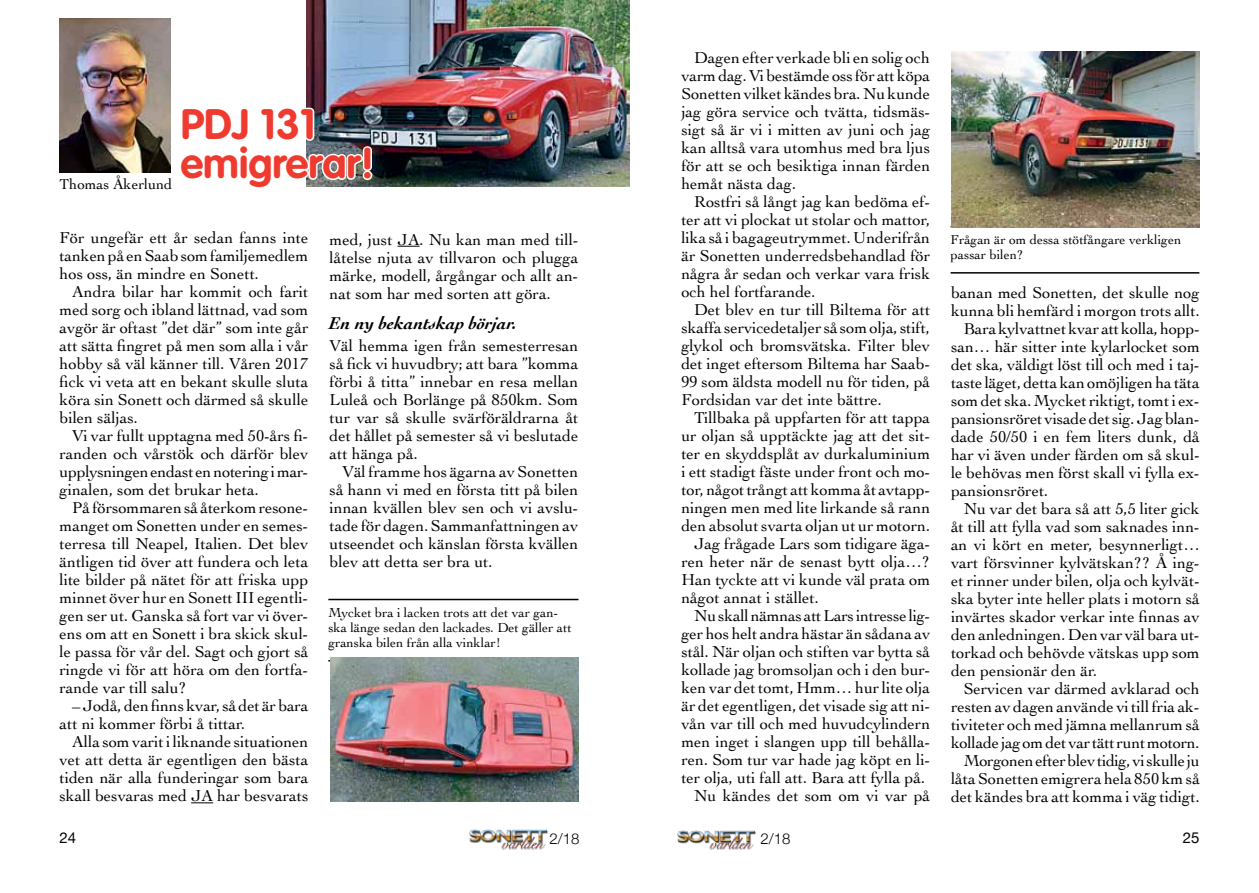
<style>
.page{position:relative;width:1259px;height:893px;background:#fff}
.page>*{position:absolute;margin:0;border:0;box-sizing:border-box;transform-origin:0 0}
.t1{font:700 42px/39px "VAG Rounded";color:#ef3b2f}
.t2{font:italic 700 18px "Cochin";color:#000}
.t3{font:16.5px/18px "Cochin";color:#000;text-align:justify}
.t4{font:16.5px "Cochin";letter-spacing:-.02em;color:#000}
.t5{font:15px "Cochin";color:#000}
.t6{font:300 15px "Helvetica Neue";color:#000}
.t7{font:15px "Helvetica Neue";color:#000}
.t8{font:13.5px/15px "Cochin";color:#000}
</style>
<div class="page">
<img style="left:469px;top:830px;width:78px;height:20px">
<img style="left:677px;top:830px;width:78px;height:20px">
<hr style="left:328px;top:599px;width:250px;height:1px;background:#000">
<hr style="left:328px;top:660px;width:250px;height:1px;background:#000">
<svg style="left:191px;top:802px;width:22px;height:1px"></svg>
<svg style="left:397px;top:246px;width:22px;height:1px"></svg>
<img style="left:307px;top:0;width:323px;height:186px">
<img style="left:60px;top:18px;width:111px;height:155px">
<img style="left:306px;top:106px;width:68px;height:81px">
<img style="left:330px;top:657px;width:248px;height:144px">
<hr style="left:950px;top:226px;width:249px;height:1px;background:#000">
<hr style="left:950px;top:272px;width:249px;height:2px;background:#000">
<img style="left:951px;top:51px;width:248px;height:177px">
<p class="t5" style="left:60px;top:174px;width:114px">Thomas Åkerlund</p>
<h1 class="t1" style="left:181px;top:104px;width:195px">PDJ 131 emigrerar!</h1>
<p class="t3" style="left:60px;top:228px;width:250px">För ungefär ett år sedan fanns inte tanken på en Saab som familjemedlem hos oss, än mindre en Sonett.</p>
<p class="t3" style="left:60px;top:282px;width:250px;text-indent:13px">Andra bilar har kommit och farit med sorg och ibland lättnad, vad som avgör är oftast ”det där” som inte går att sätta fingret på men som alla i vår hobby så väl känner till. Våren 2017 fick vi veta att en bekant skulle sluta köra sin Sonett och därmed så skulle bilen säljas.</p>
<p class="t3" style="left:60px;top:426px;width:250px;text-indent:13px">Vi var fullt upptagna med 50-års fi&shy;randen och vårstök och därför blev upplysningen endast en notering i mar&shy;ginalen, som det brukar heta.</p>
<p class="t3" style="left:60px;top:498px;width:250px;text-indent:13px">På försommaren så återkom resone&shy;manget om Sonetten under en semes&shy;terresa till Neapel, Italien. Det blev äntligen tid över att fundera och leta lite bilder på nätet för att friska upp minnet över hur en Sonett III egentli&shy;gen ser ut. Ganska så fort var vi över&shy;ens om att en Sonett i bra skick skul&shy;le passa för vår del. Sagt och gjort så ringde vi för att höra om den fortfa&shy;rande var till salu?</p>
<p class="t3" style="left:60px;top:696px;width:250px;text-indent:13px">– Jodå, den finns kvar, så det är bara att ni kommer förbi å tittar.</p>
<p class="t3" style="left:60px;top:732px;width:250px;text-indent:13px">Alla som varit i liknande situationen vet att detta är egentligen den bästa tiden när alla funderingar som bara skall besvaras med JA har besvarats</p>
<p class="t3" style="left:330px;top:229px;width:250px">med, just JA. Nu kan man med til - låtelse njuta av tillvaron och plugga märke, modell, årgångar och allt an&shy;nat som har med sorten att göra.</p>
<p class="t2" style="left:330px;top:311px;width:189px">En ny bekantskap börjar.</p>
<p class="t3" style="left:330px;top:336px;width:250px">Väl hemma igen från semesterresan så fick vi huvudbry; att bara ”komma förbi å titta” innebar en resa mellan Luleå och Borlänge på 850km. Som tur var så skulle svärföräldrarna åt det hållet på semester så vi beslutade att hänga på.</p>
<p class="t3" style="left:330px;top:462px;width:250px;text-indent:13px">Väl framme hos ägarna av Sonetten så hann vi med en första titt på bilen innan kvällen blev sen och vi avslu&shy;tade för dagen. Sammanfattningen av utseendet och känslan första kvällen blev att detta ser bra ut.</p>
<p class="t8" style="left:328px;top:605px;width:245px">Mycket bra i lacken trots att det var gan&shy;ska länge sedan den lackades. Det gäller att granska bilen från alla vinklar!</p>
<p class="t3" style="left:681px;top:48px;width:250px;text-indent:13px">Dagen efter verkade bli en solig och varm dag. Vi bestämde oss för att köpa Sonetten vilket kändes bra. Nu kunde jag göra service och tvätta, tidsmäs&shy;sigt så är vi i mitten av juni och jag kan alltså vara utomhus med bra ljus för att se och besiktiga innan färden hemåt nästa dag.</p>
<p class="t3" style="left:681px;top:192px;width:250px;text-indent:13px">Rostfri så långt jag kan bedöma ef&shy;ter att vi plockat ut stolar och mattor, lika så i bagageutrymmet. Underifrån är Sonetten underredsbehandlad för några år sedan och verkar vara frisk och hel fortfarande.</p>
<p class="t3" style="left:681px;top:300px;width:250px;text-indent:13px">Det blev en tur till Biltema för att skaffa servicedetaljer så som olja, stift, glykol och bromsvätska. Filter blev det inget eftersom Biltema har Saab-99 som äldsta modell nu för tiden, på Fordsidan var det inte bättre.</p>
<p class="t3" style="left:694px;top:408px;width:238px">Tillbaka på uppfarten för att tappa</p>
<p class="t3" style="left:681px;top:426px;width:250px">ur oljan så upptäckte jag att det sit-</p>
<p class="t3" style="left:681px;top:444px;width:250px">ter en skyddsplåt av durkaluminium</p>
<p class="t3" style="left:681px;top:462px;width:250px">i ett stadigt fäste under front och mo-</p>
<p class="t3" style="left:681px;top:480px;width:250px">tor, något trångt att komma åt avtapp-</p>
<p class="t3" style="left:681px;top:498px;width:250px">ningen men med lite lirkande så rann</p>
<p class="t3" style="left:681px;top:516px;width:250px">den absolut svarta oljan ut ur motorn.</p>
<p class="t3" style="left:694px;top:534px;width:238px">Jag frågade Lars som tidigare äga-</p>
<p class="t3" style="left:681px;top:552px;width:250px">ren heter när de senast bytt olja…?</p>
<p class="t3" style="left:681px;top:570px;width:250px">Han tyckte att vi kunde väl prata om</p>
<p class="t3" style="left:681px;top:588px;width:139px">något annat i stället.</p>
<p class="t3" style="left:694px;top:606px;width:238px">Nu skall nämnas att Lars intresse lig-</p>
<p class="t3" style="left:681px;top:624px;width:250px">ger hos helt andra hästar än sådana av</p>
<p class="t3" style="left:681px;top:642px;width:250px">stål. När oljan och stiften var bytta så</p>
<p class="t3" style="left:681px;top:660px;width:250px">kollade jag bromsoljan och i den bur-</p>
<p class="t3" style="left:681px;top:678px;width:250px">ken var det tomt, Hmm… hur lite olja</p>
<p class="t3" style="left:681px;top:696px;width:250px">är det egentligen, det visade sig att ni-</p>
<p class="t3" style="left:681px;top:714px;width:250px">vån var till och med huvudcylindern</p>
<p class="t3" style="left:681px;top:732px;width:250px">men inget i slangen upp till behålla-</p>
<p class="t3" style="left:681px;top:750px;width:250px">ren. Som tur var hade jag köpt en li-</p>
<p class="t3" style="left:681px;top:768px;width:245px">ter olja, uti fall att. Bara att fylla på.</p>
<p class="t3" style="left:694px;top:786px;width:238px">Nu kändes det som om vi var på</p>
<p class="t8" style="left:950px;top:232px;width:232px">Frågan är om dessa stötfångare verkligen passar bilen?</p>
<p class="t3" style="left:951px;top:282px;width:250px">banan med Sonetten, det skulle nog</p>
<p class="t3" style="left:951px;top:300px;width:250px">kunna bli hemfärd i morgon trots allt.</p>
<p class="t3" style="left:963px;top:318px;width:238px">Bara kylvattnet kvar att kolla, hopp-</p>
<p class="t3" style="left:951px;top:336px;width:250px">san… här sitter inte kylarlocket som</p>
<p class="t3" style="left:951px;top:354px;width:250px">det ska, väldigt löst till och med i taj-</p>
<p class="t3" style="left:951px;top:372px;width:250px">taste läget, detta kan omöjligen ha täta</p>
<p class="t3" style="left:951px;top:390px;width:250px">som det ska. Mycket riktigt, tomt i ex-</p>
<p class="t3" style="left:951px;top:408px;width:250px">pansionsröret visade det sig. Jag blan-</p>
<p class="t3" style="left:951px;top:426px;width:250px">dade 50/50 i en fem liters dunk, då</p>
<p class="t3" style="left:951px;top:444px;width:250px">har vi även under färden om så skul-</p>
<p class="t3" style="left:951px;top:462px;width:250px">le behövas men först skall vi fylla ex-</p>
<p class="t3" style="left:951px;top:480px;width:99px">pansionsröret.</p>
<p class="t3" style="left:963px;top:498px;width:237px">Nu var det bara så att 5,5 liter gick</p>
<p class="t3" style="left:951px;top:516px;width:250px">åt till att fylla vad som saknades inn-</p>
<p class="t3" style="left:951px;top:534px;width:250px">an vi kört en meter, besynnerligt…</p>
<p class="t3" style="left:951px;top:552px;width:250px">vart försvinner kylvätskan?? Å ing-</p>
<p class="t3" style="left:951px;top:570px;width:250px">et rinner under bilen, olja och kylvät-</p>
<p class="t3" style="left:951px;top:588px;width:250px">ska byter inte heller plats i motorn så</p>
<p class="t3" style="left:951px;top:606px;width:250px">invärtes skador verkar inte finnas av</p>
<p class="t3" style="left:951px;top:624px;width:250px">den anledningen. Den var väl bara ut-</p>
<p class="t3" style="left:951px;top:642px;width:250px">torkad och behövde vätskas upp som</p>
<p class="t3" style="left:951px;top:661px;width:148px">den pensionär den är.</p>
<p class="t3" style="left:963px;top:679px;width:237px">Servicen var därmed avklarad och</p>
<p class="t3" style="left:951px;top:697px;width:250px">resten av dagen använde vi till fria ak-</p>
<p class="t3" style="left:951px;top:715px;width:250px">tiviteter och med jämna mellanrum så</p>
<p class="t3" style="left:951px;top:733px;width:250px">kollade jag om det var tätt runt motorn.</p>
<p class="t4" style="left:963px;top:749px;width:237px">Morgonen efter blev tidig, vi skulle ju</p>
<p class="t3" style="left:951px;top:769px;width:250px">låta Sonetten emigrera hela 850 km så</p>
<p class="t3" style="left:951px;top:787px;width:250px">det kändes bra att komma i väg tidigt.</p>
<p class="t7" style="left:60px;top:827px;width:18px">24</p>
<p class="t6" style="left:549px;top:827px;width:32px">2/18</p>
<p class="t6" style="left:760px;top:827px;width:32px">2/18</p>
<p class="t7" style="left:1182px;top:827px;width:18px">25</p>
</div>
